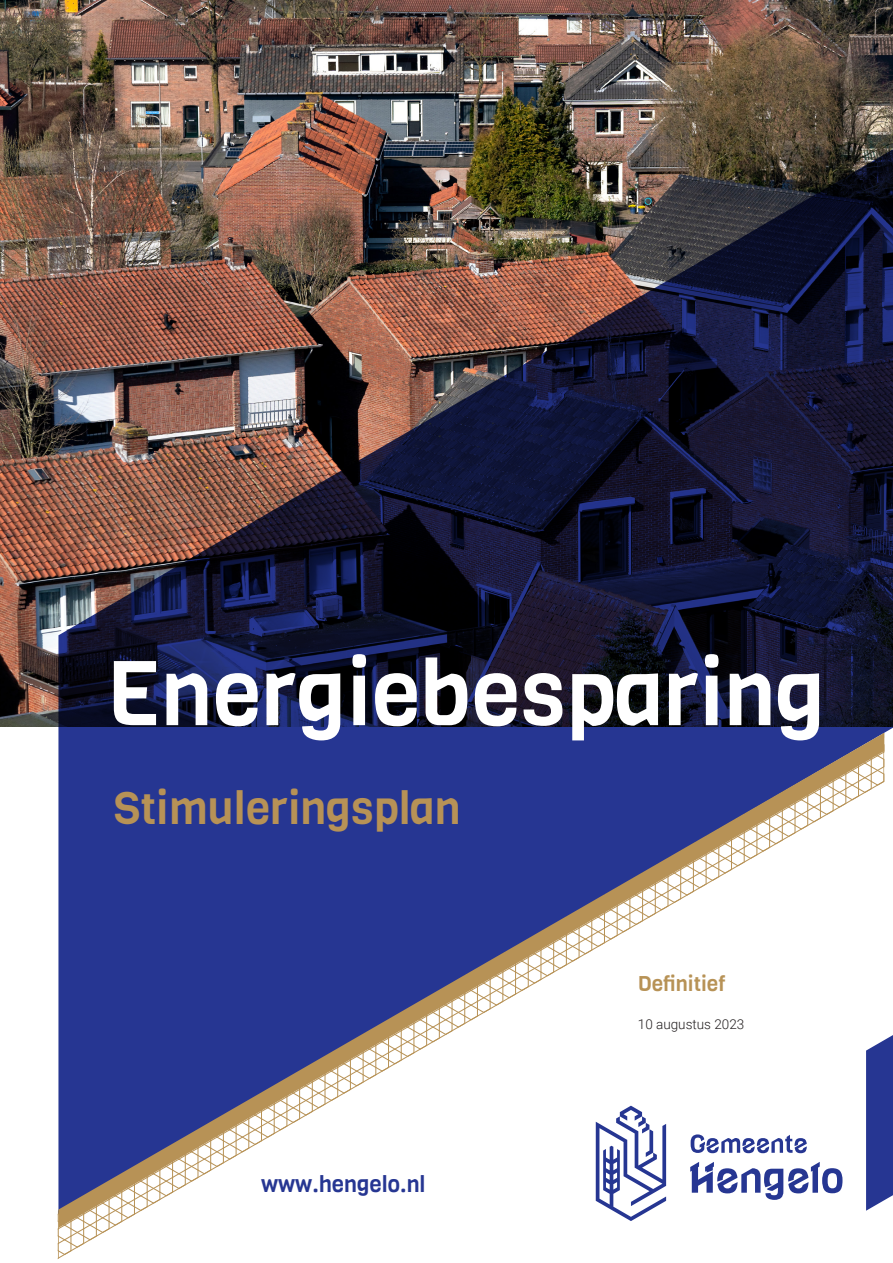
<style>
.page{position:relative;width:893px;height:1263px;background:#fff}
.page>*{position:absolute;margin:0;border:0;box-sizing:border-box;transform-origin:0 0}
.t1{font:90px "Viga";color:#fff}
.t2{font:45px "Viga";color:#b79256}
.t3{font:22.5px "Viga";color:#263692}
.t4{font:21px "Viga";color:#b79256}
.t5{font:300 13.5px "Roboto";color:#231f20}
</style>
<div class="page">
<img style="left:0;top:0;width:893px;height:727px">
<img style="left:58px;top:142px;width:835px;height:591px">
<svg style="left:58px;top:733px;width:835px;height:526px"></svg>
<svg style="left:58px;top:733px;width:826px;height:495px"></svg>
<p class="t1" style="left:106px;top:634px;width:721px">Energiebesparing</p>
<p class="t2" style="left:114px;top:778px;width:348px">Stimuleringsplan</p>
<p class="t3" style="left:261px;top:1169px;width:166px">www.hengelo.nl</p>
<p class="t4" style="left:638px;top:969px;width:89px">Definitief</p>
<p class="t5" style="left:638px;top:1014px;width:108px">10 augustus 2023</p>
</div>
